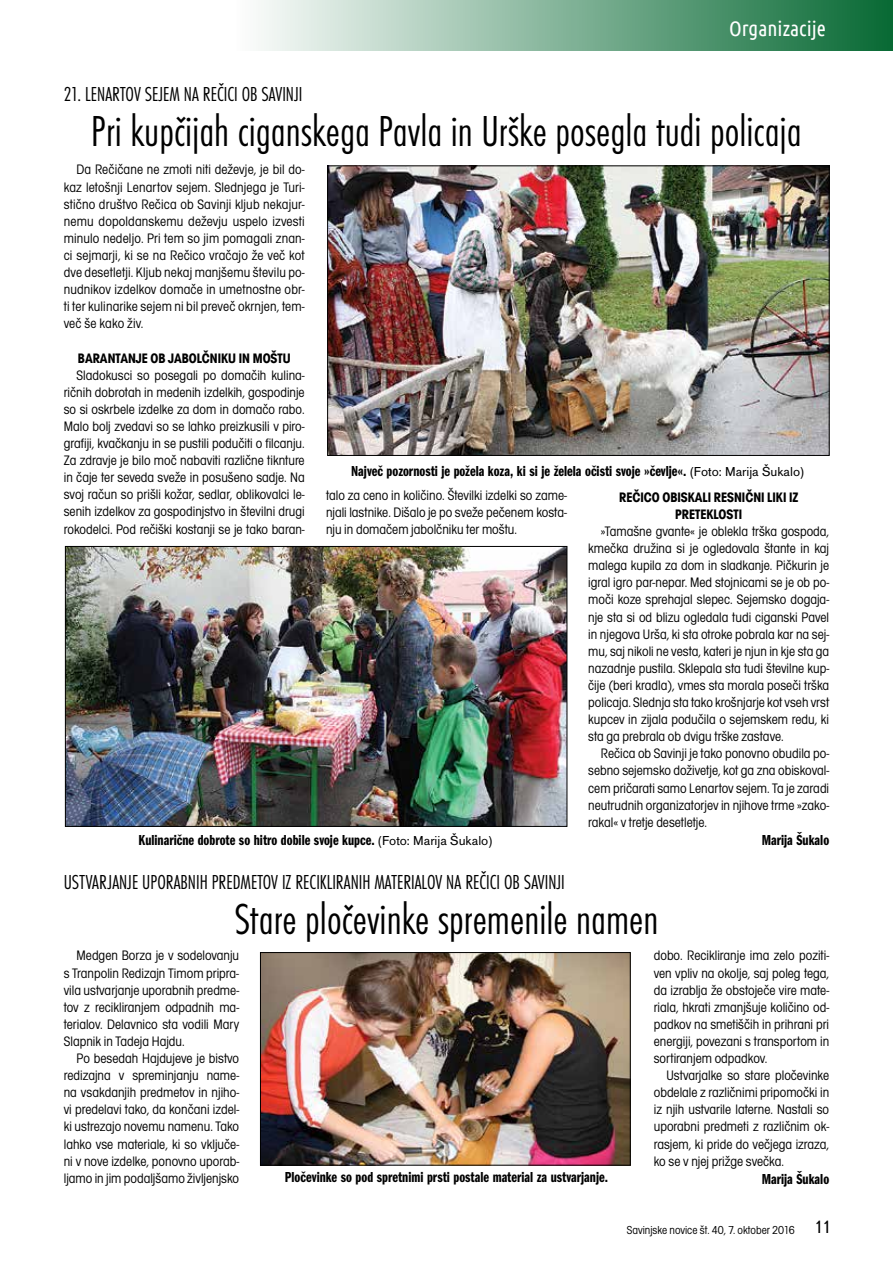
<style>
.page{position:relative;width:893px;height:1263px;background:#fff}
.page>*{position:absolute;margin:0;border:0;box-sizing:border-box;transform-origin:0 0}
.t1{font:45px "Futura TEE Ligh Cond";color:#000}
.t2{font:21px "Futura TEE Ligh Cond";color:#000}
.t3{font:21px "Ubuntu Condensed";color:#fff}
.t4{font:18px "Ubuntu Condensed";color:#000}
.t5{font:15px "Franklin Got Itc TEE Demi Comp";color:#000}
.t6{font:condensed 14.25px/17.1px "Avant Gar Got Itc TEE";color:#000;text-align:justify}
.t7{font:700 condensed 14.25px/17.1px "Avant Gar Got Itc TEE";color:#000;text-align:center}
.t8{font:condensed 12px "Avant Gar Got Itc TEE";color:#000}
.s1{font-family:"Accius TEE";font-size:13.5px}
</style>
<div class="page">
<div style="left:237px;top:0;width:656px;height:51px;background:linear-gradient(to right,#fdfdfd,#086934)"></div>
<img style="left:262px;top:954px;width:366px;height:209px">
<div style="left:260px;top:952px;width:370px;height:213px;border:1px solid #000"></div>
<img style="left:329px;top:168px;width:498px;height:286px">
<div style="left:327px;top:166px;width:502px;height:290px;border:1px solid #000"></div>
<img style="left:67px;top:548px;width:498px;height:276px">
<div style="left:65px;top:546px;width:502px;height:280px;border:1px solid #000"></div>
<h2 class="t3" style="left:729px;top:15px;width:98px">Organizacije</h2>
<h2 class="t2" style="left:64px;top:82px;width:240px">21. LENARTOV SEJEM NA REČICI OB SAVINJI</h2>
<h1 class="t1" style="left:91px;top:105px;width:712px">Pri kupčijah ciganskega Pavla in Urške posegla tudi policaja</h1>
<p class="t6" style="left:64px;top:161px;width:242px;text-indent:13px">Da Rečičane ne zmoti niti deževje, je bil do&shy;kaz letošnji Lenartov sejem. Slednjega je Turi&shy;stično društvo Rečica ob Savinji kljub nekajur&shy;nemu dopoldanskemu deževju uspelo izvesti minulo nedeljo. Pri tem so jim pomagali znan&shy;ci sejmarji, ki se na Rečico vračajo že več kot dve desetletji. Kljub nekaj manjšemu številu po&shy;nudnikov izdelkov domače in umetnostne obr&shy;ti ter kulinarike sejem ni bil preveč okrnjen, tem&shy;več še kako živ.</p>
<p class="t7" style="left:78px;top:349px;width:214px">BARANTANJE OB JABOLČNIKU IN MOŠTU</p>
<p class="t6" style="left:64px;top:366px;width:242px;text-indent:13px">Sladokusci so posegali po domačih kulina&shy;ričnih dobrotah in medenih izdelkih, gospodinje so si oskrbele izdelke za dom in domačo rabo.<br>Malo bolj zvedavi so se lahko preizkusili v piro&shy;grafiji, kvačkanju in se pustili podučiti o filcanju.<br>Za zdravje je bilo moč nabaviti različne tiknture in čaje ter seveda sveže in posušeno sadje. Na svoj račun so prišli kožar, sedlar, oblikovalci le&shy;senih izdelkov za gospodinjstvo in številni drugi rokodelci. Pod rečiški kostanji se je tako baran-</p>
<p class="t5" style="left:351px;top:463px;width:454px">Največ pozornosti je požela koza, ki si je želela očisti svoje »čevlje«. <span class="s1">(Foto: Marija Šukalo)</span></p>
<p class="t6" style="left:326px;top:487px;width:242px">talo za ceno in količino. Številki izdelki so zame&shy;njali lastnike. Dišalo je po sveže pečenem kosta&shy;nju in domačem jabolčniku ter moštu.</p>
<p class="t7" style="left:619px;top:488px;width:181px">REČICO OBISKALI RESNIČNI LIKI IZ<br>PRETEKLOSTI</p>
<p class="t6" style="left:588px;top:523px;width:242px;text-indent:13px">»Tamašne gvante« je oblekla trška gospoda, kmečka družina si je ogledovala štante in kaj malega kupila za dom in sladkanje. Pičkurin je igral igro par-nepar. Med stojnicami se je ob po&shy;moči koze sprehajal slepec. Sejemsko dogaja&shy;nje sta si od blizu ogledala tudi ciganski Pavel in njegova Urša, ki sta otroke pobrala kar na sej&shy;mu, saj nikoli ne vesta, kateri je njun in kje sta ga nazadnje pustila. Sklepala sta tudi številne kup&shy;čije (beri kradla), vmes sta morala poseči trška policaja. Slednja sta tako krošnjarje kot vseh vrst kupcev in zijala podučila o sejemskem redu, ki sta ga prebrala ob dvigu trške zastave.</p>
<p class="t6" style="left:588px;top:745px;width:242px;text-indent:13px">Rečica ob Savinji je tako ponovno obudila po&shy;sebno sejemsko doživetje, kot ga zna obiskoval&shy;cem pričarati samo Lenartov sejem. Ta je zaradi neutrudnih organizatorjev in njihove trme »zako&shy;rakal« v tretje desetletje.</p>
<p class="t5" style="left:762px;top:831px;width:69px">Marija Šukalo</p>
<p class="t5" style="left:139px;top:831px;width:355px">Kulinarične dobrote so hitro dobile svoje kupce. <span class="s1">(Foto: Marija Šukalo)</span></p>
<h2 class="t2" style="left:64px;top:870px;width:502px">USTVARJANJE UPORABNIH PREDMETOV IZ RECIKLIRANIH MATERIALOV NA REČICI OB SAVINJI</h2>
<h1 class="t1" style="left:234px;top:893px;width:426px">Stare pločevinke spremenile namen</h1>
<p class="t6" style="left:64px;top:947px;width:177px;text-indent:13px">Medgen Borza je v sodelovanju s Tranpolin Redizajn Timom pripra&shy;vila ustvarjanje uporabnih predme&shy;tov z recikliranjem odpadnih ma&shy;terialov. Delavnico sta vodili Mary Slapnik in Tadeja Hajdu.</p>
<p class="t6" style="left:64px;top:1050px;width:177px;text-indent:13px">Po besedah Hajdujeve je bistvo redizajna v spreminjanju name&shy;na vsakdanjih predmetov in njiho&shy;vi predelavi tako, da končani izdel&shy;ki ustrezajo novemu namenu. Tako lahko vse materiale, ki so vključe&shy;ni v nove izdelke, ponovno uporab&shy;ljamo in jim podaljšamo življenjsko</p>
<p class="t5" style="left:285px;top:1169px;width:325px">Pločevinke so pod spretnimi prsti postale material za ustvarjanje.</p>
<p class="t6" style="left:654px;top:947px;width:177px">dobo. Recikliranje ima zelo poziti&shy;ven vpliv na okolje, saj poleg tega, da izrablja že obstoječe vire mate&shy;riala, hkrati zmanjšuje količino od&shy;padkov na smetiščih in prihrani pri energiji, povezani s transportom in sortiranjem odpadkov.</p>
<p class="t6" style="left:654px;top:1067px;width:177px;text-indent:13px">Ustvarjalke so stare pločevinke obdelale z različnimi pripomočki in iz njih ustvarile laterne. Nastali so uporabni predmeti z različnim ok&shy;rasjem, ki pride do večjega izraza, ko se v njej prižge svečka.</p>
<p class="t5" style="left:762px;top:1170px;width:69px">Marija Šukalo</p>
<p class="t8" style="left:627px;top:1224px;width:169px">Savinjske novice št. 40, 7. oktober 2016</p>
<p class="t4" style="left:815px;top:1216px;width:17px">11</p>
</div>
